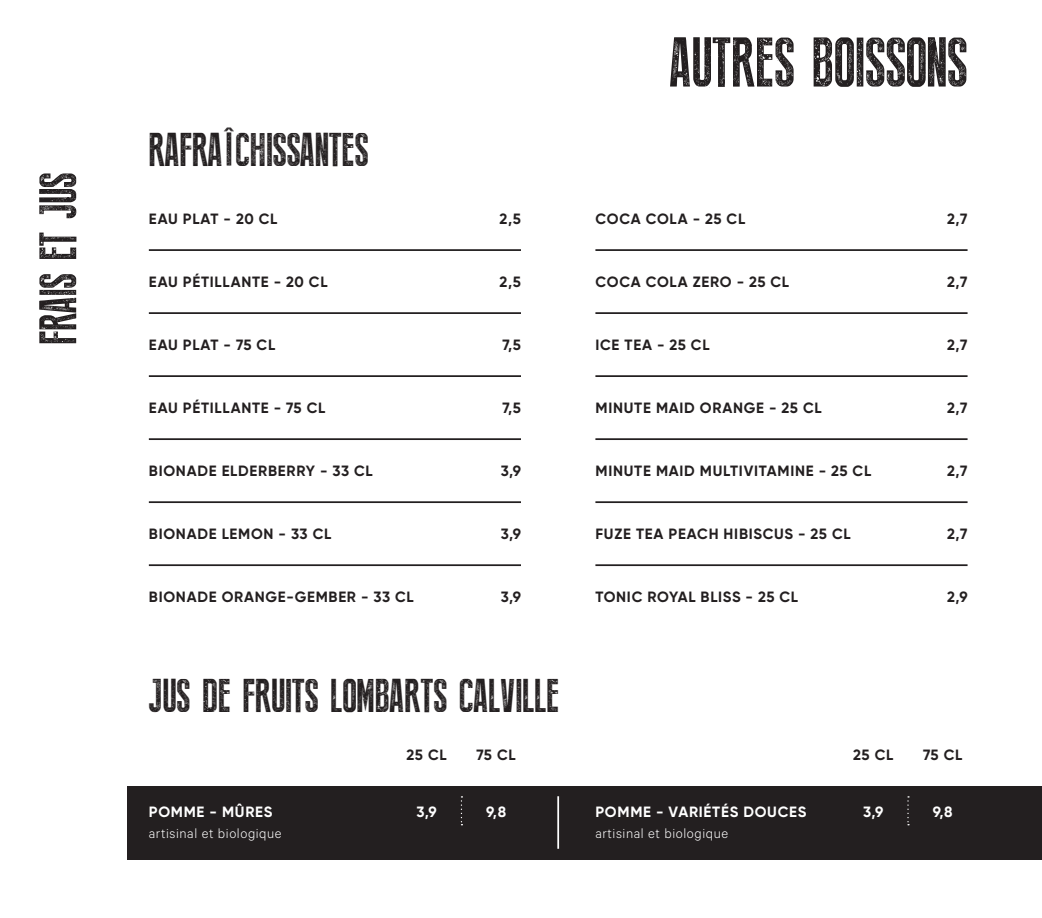
<style>
.page{position:relative;width:1042px;height:918px;background:#fff}
.page>*{position:absolute;margin:0;border:0;box-sizing:border-box;transform-origin:0 0}
.t1{font:70px "Press Style";color:#231f20}
.t2{font:52.5px "Press Style";color:#231f20}
.t3{font:47.25px "Press Style";color:#231f20}
.Lijst{font:700 14.88px "Gilroy";letter-spacing:.05em;color:#231f20}
.Lijst-2{font:700 14.88px "Gilroy";letter-spacing:.05em;color:#fff}
.Lijst-3{font:300 14.88px "Calibre";letter-spacing:.04em;color:#fff}
</style>
<div class="page">
<div style="left:128px;top:786px;width:914px;height:73px;background:#231f20"></div>
<hr style="left:149px;top:249px;width:372px;height:2px;background:#231f20">
<hr style="left:595px;top:249px;width:372px;height:2px;background:#231f20">
<hr style="left:149px;top:564px;width:372px;height:2px;background:#231f20">
<hr style="left:557px;top:796px;width:2px;height:53px;background:#fff">
<svg style="left:461px;top:796px;width:1px;height:29px"></svg>
<svg style="left:907px;top:796px;width:2px;height:29px"></svg>
<hr style="left:595px;top:564px;width:372px;height:2px;background:#231f20">
<hr style="left:149px;top:312px;width:372px;height:2px;background:#231f20">
<hr style="left:595px;top:312px;width:372px;height:2px;background:#231f20">
<hr style="left:149px;top:375px;width:372px;height:2px;background:#231f20">
<hr style="left:595px;top:375px;width:372px;height:2px;background:#231f20">
<hr style="left:149px;top:438px;width:372px;height:2px;background:#231f20">
<hr style="left:595px;top:438px;width:372px;height:2px;background:#231f20">
<hr style="left:149px;top:501px;width:372px;height:2px;background:#231f20">
<hr style="left:595px;top:501px;width:372px;height:2px;background:#231f20">
<p class="t2" style="left:31px;top:344px;width:173px;rotate:-90deg">FRAIS ET JUS</p>
<p class="t3" style="left:149px;top:126px;width:221px">RAFRAÎCHISSANTES</p>
<p class="t1" style="left:670px;top:27px;width:299px">AUTRES BOISSONS</p>
<p class="Lijst" style="left:149px;top:209px;width:130px">EAU PLAT - 20 CL</p>
<p class="Lijst" style="left:595px;top:209px;width:151px">COCA COLA - 25 CL</p>
<p class="Lijst" style="left:499px;top:209px;width:23px">2,5</p>
<p class="Lijst" style="left:947px;top:209px;width:22px">2,7</p>
<p class="Lijst" style="left:149px;top:272px;width:180px">EAU PÉTILLANTE - 20 CL</p>
<p class="Lijst" style="left:595px;top:272px;width:195px">COCA COLA ZERO - 25 CL</p>
<p class="Lijst" style="left:499px;top:272px;width:23px">2,5</p>
<p class="Lijst" style="left:947px;top:272px;width:22px">2,7</p>
<p class="Lijst" style="left:149px;top:335px;width:128px">EAU PLAT - 75 CL</p>
<p class="Lijst" style="left:595px;top:335px;width:116px">ICE TEA - 25 CL</p>
<p class="Lijst" style="left:502px;top:335px;width:20px">7,5</p>
<p class="Lijst" style="left:947px;top:335px;width:22px">2,7</p>
<p class="Lijst" style="left:149px;top:398px;width:178px">EAU PÉTILLANTE - 75 CL</p>
<p class="Lijst" style="left:595px;top:398px;width:228px">MINUTE MAID ORANGE - 25 CL</p>
<p class="Lijst" style="left:502px;top:398px;width:20px">7,5</p>
<p class="Lijst" style="left:947px;top:398px;width:22px">2,7</p>
<p class="Lijst" style="left:149px;top:461px;width:225px">BIONADE ELDERBERRY - 33 CL</p>
<p class="Lijst" style="left:595px;top:461px;width:277px">MINUTE MAID MULTIVITAMINE - 25 CL</p>
<p class="Lijst" style="left:501px;top:461px;width:22px">3,9</p>
<p class="Lijst" style="left:947px;top:461px;width:22px">2,7</p>
<p class="Lijst" style="left:149px;top:524px;width:184px">BIONADE LEMON - 33 CL</p>
<p class="Lijst" style="left:595px;top:524px;width:257px">FUZE TEA PEACH HIBISCUS - 25 CL</p>
<p class="Lijst" style="left:501px;top:524px;width:22px">3,9</p>
<p class="Lijst" style="left:947px;top:524px;width:22px">2,7</p>
<p class="Lijst" style="left:149px;top:587px;width:266px">BIONADE ORANGE-GEMBER - 33 CL</p>
<p class="Lijst" style="left:595px;top:587px;width:204px">TONIC ROYAL BLISS - 25 CL</p>
<p class="Lijst" style="left:501px;top:587px;width:22px">3,9</p>
<p class="Lijst" style="left:947px;top:587px;width:22px">2,9</p>
<p class="t3" style="left:149px;top:672px;width:412px">JUS DE FRUITS LOMBARTS CALVILLE</p>
<p class="Lijst-2" style="left:149px;top:803px;width:125px">POMME - MÛRES</p>
<p class="Lijst-3" style="left:149px;top:825px;width:134px">artisinal et biologique</p>
<p class="Lijst" style="left:407px;top:745px;width:42px">25 CL</p>
<p class="Lijst" style="left:853px;top:745px;width:42px">25 CL</p>
<p class="Lijst" style="left:476px;top:745px;width:41px">75 CL</p>
<p class="Lijst" style="left:923px;top:745px;width:41px">75 CL</p>
<p class="Lijst-2" style="left:595px;top:803px;width:212px">POMME - VARIÉTÉS DOUCES</p>
<p class="Lijst-3" style="left:595px;top:825px;width:134px">artisinal et biologique</p>
<p class="Lijst-2" style="left:416px;top:803px;width:22px">3,9</p>
<p class="Lijst-2" style="left:486px;top:803px;width:21px">9,8</p>
<p class="Lijst-2" style="left:933px;top:803px;width:21px">9,8</p>
<p class="Lijst-2" style="left:863px;top:803px;width:22px">3,9</p>
</div>
